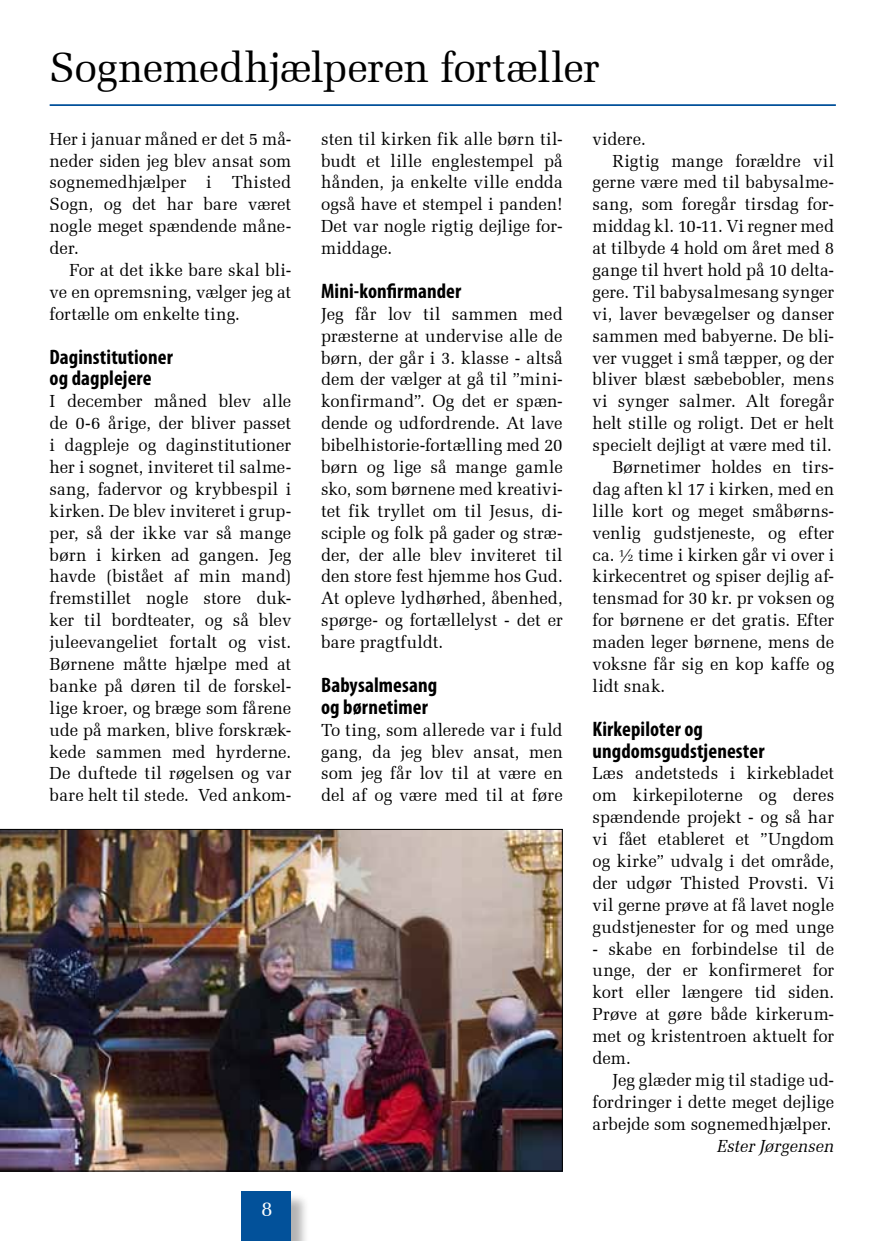
<style>
.page{position:relative;width:869px;height:1241px;background:#fff}
.page>*{position:absolute;margin:0;border:0;box-sizing:border-box;transform-origin:0 0}
.t1{font:42px "Zapf Elliptical 711 BT";letter-spacing:-.015em;color:#000}
.t2{font:700 condensed 21px/21.9px "Myriad Pro";letter-spacing:.005em;color:#000}
.t3{font:21px "Zapf Elliptical 711 BT";color:#fff}
.t4{font:17.5px/21.9px "Zapf Elliptical 711 BT";color:#000;text-align:justify}
.t5{font:italic 17.5px "Zapf Elliptical 711 BT";letter-spacing:.005em;color:#000}
</style>
<div class="page">
<div style="left:243px;top:1192px;width:67px;height:48px;background:#000;opacity:.3"></div>
<div style="left:241px;top:1191px;width:50px;height:49px;background:#02519a"></div>
<hr style="left:50px;top:104px;width:785px;height:2px;background:#02519a">
<img style="left:0;top:828px;width:562px;height:343px">
<h1 class="t1" style="left:50px;top:42px;width:551px">Sognemedhjælperen fortæller</h1>
<p class="t4" style="left:50px;top:128px;width:243px">Her i januar måned er det 5 må&shy;neder siden jeg blev ansat som sognemedhjælper i Thisted Sogn, og det har bare været nogle meget spændende måne&shy;der.</p>
<p class="t4" style="left:50px;top:259px;width:243px;text-indent:20px">For at det ikke bare skal bli&shy;ve en opremsning, vælger jeg at fortælle om enkelte ting.</p>
<p class="t2" style="left:50px;top:345px;width:125px">Daginstitutioner og dagplejere</p>
<p class="t4" style="left:50px;top:390px;width:243px">I december måned blev alle de 0-6 årige, der bliver passet i dagpleje og daginstitutioner her i sognet, inviteret til salme&shy;sang, fadervor og krybbespil i kirken. De blev inviteret i grup&shy;per, så der ikke var så mange børn i kirken ad gangen. Jeg havde (bistået af min mand) fremstillet nogle store duk&shy;ker til bordteater, og så blev juleevangeliet fortalt og vist.<br>Børnene måtte hjælpe med at banke på døren til de forskel&shy;lige kroer, og bræge som fårene ude på marken, blive forskræk&shy;kede sammen med hyrderne.<br>De duftede til røgelsen og var bare helt til stede. Ved ankom-</p>
<p class="t4" style="left:321px;top:128px;width:243px">sten til kirken fik alle børn til&shy;budt et lille englestempel på hånden, ja enkelte ville endda også have et stempel i panden!<br>Det var nogle rigtig dejlige for&shy;middage.</p>
<p class="t2" style="left:321px;top:279px;width:142px">Mini-konfirmander</p>
<p class="t4" style="left:321px;top:303px;width:243px">Jeg får lov til sammen med præsterne at undervise alle de børn, der går i 3. klasse - altså dem der vælger at gå til ”mini&shy;konfirmand”. Og det er spæn&shy;dende og udfordrende. At lave bibelhistorie-fortælling med 20 børn og lige så mange gamle sko, som børnene med kreativi&shy;tet fik tryllet om til Jesus, di&shy;sciple og folk på gader og stræ&shy;der, der alle blev inviteret til den store fest hjemme hos Gud.<br>At opleve lydhørhed, åbenhed, spørge- og fortællelyst - det er bare pragtfuldt.</p>
<p class="t2" style="left:321px;top:673px;width:118px">Babysalmesang og børnetimer</p>
<p class="t4" style="left:321px;top:718px;width:243px">To ting, som allerede var i fuld gang, da jeg blev ansat, men som jeg får lov til at være en del af og være med til at føre</p>
<p class="t3" style="left:261px;top:1196px;width:13px">8</p>
<p class="t4" style="left:592px;top:128px;width:55px">videre.</p>
<p class="t4" style="left:612px;top:149px;width:223px">Rigtig mange forældre vil</p>
<p class="t4" style="left:592px;top:171px;width:243px">gerne være med til babysalme-</p>
<p class="t4" style="left:592px;top:193px;width:243px">sang, som foregår tirsdag for-</p>
<p class="t4" style="left:592px;top:215px;width:243px">middag kl. 10-11. Vi regner med</p>
<p class="t4" style="left:592px;top:237px;width:243px">at tilbyde 4 hold om året med 8</p>
<p class="t4" style="left:592px;top:259px;width:243px">gange til hvert hold på 10 delta-</p>
<p class="t4" style="left:592px;top:281px;width:243px">gere. Til babysalmesang synger</p>
<p class="t4" style="left:592px;top:303px;width:243px">vi, laver bevægelser og danser</p>
<p class="t4" style="left:592px;top:324px;width:243px">sammen med babyerne. De bli-</p>
<p class="t4" style="left:592px;top:346px;width:243px">ver vugget i små tæpper, og der</p>
<p class="t4" style="left:592px;top:368px;width:243px">bliver blæst sæbebobler, mens</p>
<p class="t4" style="left:592px;top:390px;width:243px">vi synger salmer. Alt foregår</p>
<p class="t4" style="left:592px;top:412px;width:243px">helt stille og roligt. Det er helt</p>
<p class="t4" style="left:592px;top:434px;width:241px">specielt dejligt at være med til.</p>
<p class="t4" style="left:612px;top:456px;width:223px">Børnetimer holdes en tirs-</p>
<p class="t4" style="left:592px;top:478px;width:243px">dag aften kl 17 i kirken, med en</p>
<p class="t4" style="left:592px;top:499px;width:243px">lille kort og meget småbørns-</p>
<p class="t4" style="left:592px;top:521px;width:243px">venlig gudstjeneste, og efter</p>
<p class="t4" style="left:592px;top:543px;width:243px">ca. ½ time i kirken går vi over i</p>
<p class="t4" style="left:592px;top:565px;width:243px">kirkecentret og spiser dejlig af-</p>
<p class="t4" style="left:592px;top:587px;width:243px">tensmad for 30 kr. pr voksen og</p>
<p class="t4" style="left:592px;top:609px;width:243px">for børnene er det gratis. Efter</p>
<p class="t4" style="left:592px;top:631px;width:243px">maden leger børnene, mens de</p>
<p class="t4" style="left:592px;top:653px;width:243px">voksne får sig en kop kaffe og</p>
<p class="t4" style="left:592px;top:674px;width:74px">lidt snak.</p>
<p class="t2" style="left:592px;top:717px;width:173px">Kirkepiloter og ungdomsgudstjenester</p>
<p class="t4" style="left:592px;top:762px;width:243px">Læs andetsteds i kirkebladet om kirkepiloterne og deres spændende projekt - og så har vi fået etableret et ”Ungdom og kirke” udvalg i det område, der udgør Thisted Provsti. Vi vil gerne prøve at få lavet nogle gudstjenester for og med unge</p>
<p class="t4" style="left:592px;top:937px;width:243px">- skabe en forbindelse til de unge, der er konfirmeret for kort eller længere tid siden.<br>Prøve at gøre både kirkerum&shy;met og kristentroen aktuelt for dem.</p>
<p class="t4" style="left:592px;top:1068px;width:243px;text-indent:20px">Jeg glæder mig til stadige ud&shy;fordringer i dette meget dejlige arbejde som sognemedhjælper.</p>
<p class="t5" style="left:716px;top:1135px;width:118px">Ester Jørgensen</p>
</div>
